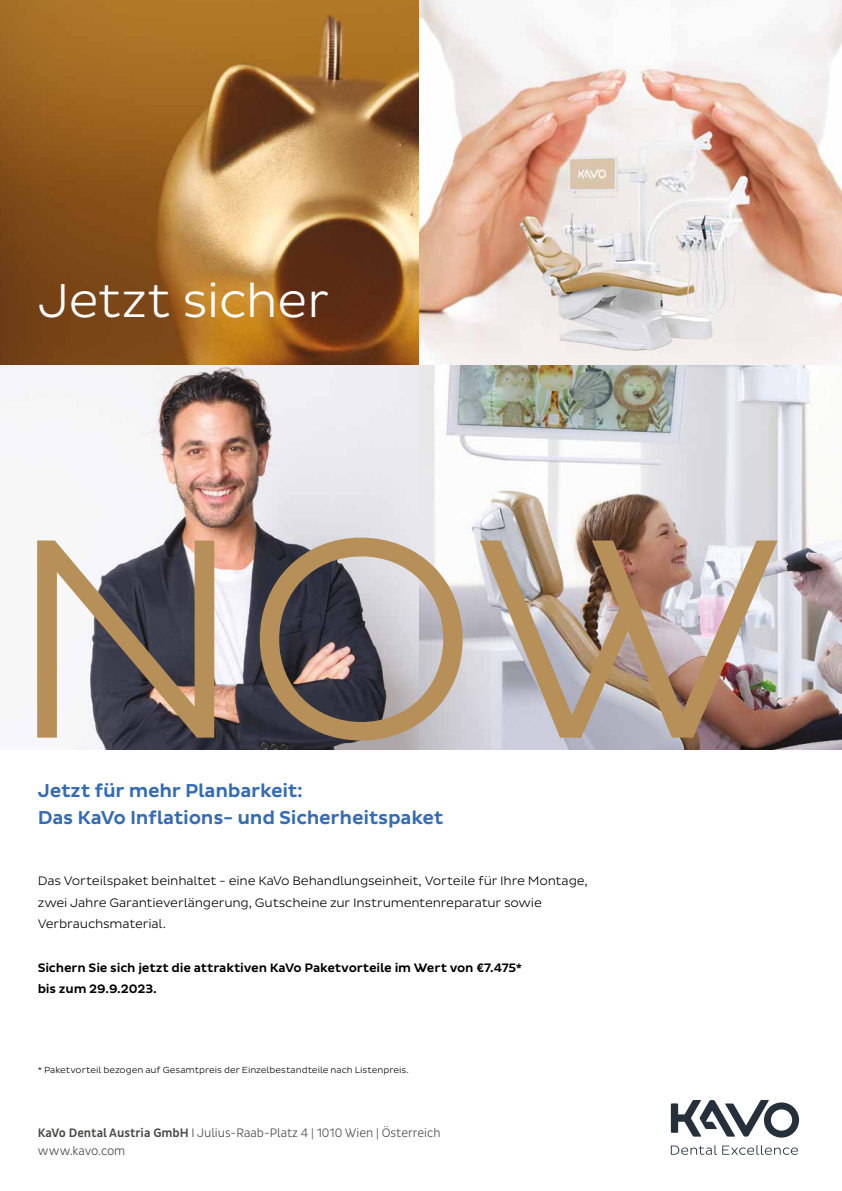
<style>
.page{position:relative;width:842px;height:1191px;background:#fff}
.page>*{position:absolute;margin:0;border:0;box-sizing:border-box;transform-origin:0 0}
.t1{font:300 289.8px "Pluto Sans";color:#b69058}
.t2{font:300 48.4px "Pluto Sans";letter-spacing:-.02em;color:#fff}
.t3{font:500 19px/27.2px "Pluto Sans";letter-spacing:-.015em;color:#346bb3}
.t4{font:300 12.5px/21.5px "Pluto Sans";letter-spacing:-.015em;color:#000}
.t5{font:500 12.5px/21.5px "Pluto Sans";letter-spacing:-.015em;color:#000}
.t6{font:300 12.5px "Pluto Sans Cond";color:#4a4a49}
.t7{font:300 9px "Pluto Sans";color:#000}
.s1{font-weight:500}
</style>
<div class="page">
<img style="left:419px;top:0;width:423px;height:749px">
<svg style="left:671px;top:1100px;width:128px;height:37px"></svg>
<svg style="left:671px;top:1145px;width:127px;height:9px"></svg>
<img style="left:0;top:365px;width:419px;height:384px">
<img style="left:0;top:0;width:419px;height:365px">
<h2 class="t2" style="left:38px;top:273px;width:293px">Jetzt sicher</h2>
<h1 class="t1" style="left:6px;top:475px;width:781px">NOW</h1>
<h3 class="t3" style="left:38px;top:777px;width:407px">Jetzt für mehr Planbarkeit:<br>Das KaVo Inflations- und Sicherheitspaket</h3>
<p class="t4" style="left:38px;top:870px;width:552px">Das Vorteilspaket beinhaltet - eine KaVo Behandlungseinheit, Vorteile für Ihre Montage, zwei Jahre Garantieverlängerung, Gutscheine zur Instrumentenreparatur sowie<br>Verbrauchsmaterial.</p>
<p class="t5" style="left:38px;top:956px;width:486px">Sichern Sie sich jetzt die attraktiven KaVo Paketvorteile im Wert von €7.475* bis zum 29.9.2023.</p>
<p class="t7" style="left:38px;top:1065px;width:373px">* Paketvorteil bezogen auf Gesamtpreis der Einzelbestandteile nach Listenpreis.</p>
<p class="t6" style="left:38px;top:1125px;width:404px"><span class="s1">KaVo Dental Austria GmbH</span> I Julius-Raab-Platz 4 | 1010 Wien | Österreich</p>
<p class="t6" style="left:38px;top:1143px;width:89px">www.kavo.com</p>
</div>
